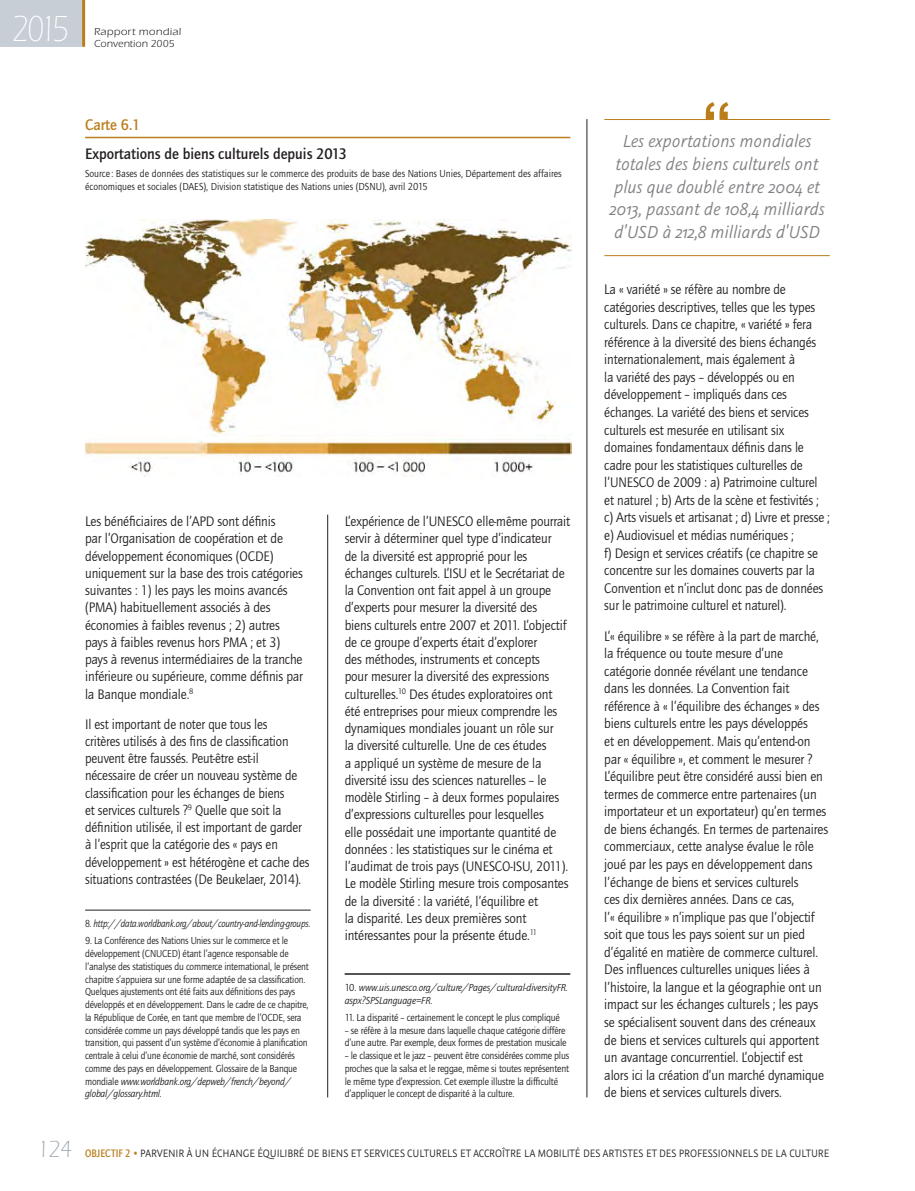
<style>
.page{position:relative;width:915px;height:1191px;background:#fff}
.page>*{position:absolute;margin:0;border:0;box-sizing:border-box;transform-origin:0 0}
.t1{font:300 37.5px "ITC Eras Std";color:#fff;scale:.85 1}
.t2{font:300 24px "ITC Eras Std";color:#919ba6;scale:.95 1}
.t3{font:italic 19.5px/22.8px "Graublau Sans";letter-spacing:-.01em;color:#808285;text-align:center;scale:.95 1}
.t4{font:500 15.75px "Quay Sans ITC Std";color:#231f20;scale:.95 1}
.t5{font:500 15.75px "Quay Sans ITC Std";color:#ba7d1c;scale:.95 1}
.t6{font:14.25px/17.2px "Quay Sans ITC Std";letter-spacing:-.01em;color:#231f20;scale:.95 1}
.t7{font:14.25px/17.5px "Quay Sans ITC Std";letter-spacing:-.01em;color:#231f20;scale:.94 1}
.t8{font:14.25px/17.2px "Quay Sans ITC Std";letter-spacing:-.01em;color:#231f20;scale:.93 1}
.t9{font:12px "Graublau Sans";letter-spacing:-.005em;color:#231f20;scale:.88 1}
.t10{font:10.5px/12.8px "Quay Sans ITC Std";letter-spacing:-.02em;color:#231f20;scale:.93 1}
.t11{font:10.5px/12.8px "Quay Sans ITC Std";letter-spacing:-.02em;color:#231f20;scale:.95 1}
.t12{font:10.5px/13.5px "Quay Sans ITC Std";color:#231f20;scale:.95 1}
.t13{font:italic 10.5px/12.8px "Quay Sans ITC Std";letter-spacing:-.01em;color:#231f20;scale:.95 1}
.t14{font:italic 10.5px "Quay Sans ITC Std";letter-spacing:-.01em;color:#231f20;scale:.88 1}
.t15{font:10.5px "ITC Eras Std";letter-spacing:.02em;color:#231f20;scale:1.1 1}
.t16{font:10.5px "ITC Eras Std";letter-spacing:.02em;color:#231f20}
.s1{font-style:normal}
.s2{font-style:italic}
.s3{font-family:"Quay Sans ITC Std";font-weight:500;font-size:11.25px;color:#ba7d1c}
</style>
<div class="page">
<hr style="left:586px;top:119px;width:1px;height:978px;background:#231f20">
<div style="left:0;top:0;width:82px;height:47px;background:#c8ced5"></div>
<hr style="left:82px;top:0;width:3px;height:47px;background:#ba7d1c">
<hr style="left:327px;top:514px;width:1px;height:583px;background:#231f20">
<hr style="left:85px;top:910px;width:225px;height:1px;background:#231f20">
<hr style="left:344px;top:973px;width:226px;height:1px;background:#231f20">
<hr style="left:604px;top:119px;width:106px;height:1px;background:#ba7d1c">
<hr style="left:723px;top:119px;width:106px;height:1px;background:#ba7d1c">
<hr style="left:604px;top:255px;width:225px;height:1px;background:#ba7d1c">
<svg style="left:705px;top:102px;width:23px;height:18px"></svg>
<hr style="left:85px;top:137px;width:485px;height:1px;background:#ba7d1c">
<img style="left:85px;top:220px;width:486px;height:256px">
<h1 class="t1" style="left:12px;top:9px;width:69px">2015</h1>
<p class="t15" style="left:94px;top:26px;width:81px">Rapport mondial</p>
<p class="t16" style="left:94px;top:38px;width:82px">Convention 2005</p>
<p class="t5" style="left:85px;top:116px;width:60px">Carte 6.1</p>
<p class="t4" style="left:85px;top:145px;width:277px">Exportations de biens culturels depuis 2013</p>
<p class="t12" style="left:85px;top:166px;width:503px">Source : Bases de données des statistiques sur le commerce des produits de base des Nations Unies, Département des affaires économiques et sociales (DAES), Division statistique des Nations unies (DSNU), avril 2015</p>
<h3 class="t3" style="left:609px;top:129px;width:228px">Les exportations mondiales totales des biens culturels ont plus que doublé entre 2004 et<br>2013, passant de 108,4 milliards d'USD à 212,8 milliards d'USD</h3>
<p class="t6" style="left:85px;top:512px;width:231px">Les bénéficiaires de l’APD sont définis<br>par l’Organisation de coopération et de développement économiques (OCDE) uniquement sur la base des trois catégories suivantes : 1) les pays les moins avancés (PMA) habituellement associés à des économies à faibles revenus ; 2) autres pays à faibles revenus hors PMA ; et 3) pays à revenus intermédiaires de la tranche inférieure ou supérieure, comme définis par la Banque mondiale.<sup>8</sup></p>
<p class="t8" style="left:85px;top:715px;width:243px">Il est important de noter que tous les<br>critères utilisés à des fins de classification peuvent être faussés. Peut-être est-il nécessaire de créer un nouveau système de classification pour les échanges de biens<br>et services culturels ?<sup>9</sup> Quelle que soit la définition utilisée, il est important de garder à l’esprit que la catégorie des « pays en développement » est hétérogène et cache des situations contrastées (De Beukelaer, 2014).</p>
<p class="t14" style="left:85px;top:917px;width:257px"><span class="s1">8.</span> http://data.worldbank.org/about/country-and-lending-groups<span class="s1">.</span></p>
<p class="t10" style="left:85px;top:934px;width:242px">9. La Conférence des Nations Unies sur le commerce et le développement (CNUCED) étant l’agence responsable de l’analyse des statistiques du commerce international, le présent chapitre s’appuiera sur une forme adaptée de sa classification.<br>Quelques ajustements ont été faits aux définitions des pays développés et en développement. Dans le cadre de ce chapitre, la République de Corée, en tant que membre de l’OCDE, sera considérée comme un pays développé tandis que les pays en transition, qui passent d’un système d’économie à planification centrale à celui d’une économie de marché, sont considérés comme des pays en développement. Glossaire de la Banque mondiale <span class="s2">www.worldbank.org/depweb/french/beyond/ global/glossary.html</span>.</p>
<p class="t6" style="left:344px;top:512px;width:239px">L’expérience de l’UNESCO elle-même pourrait servir à déterminer quel type d’indicateur<br>de la diversité est approprié pour les échanges culturels. L’ISU et le Secrétariat de la Convention ont fait appel à un groupe d’experts pour mesurer la diversité des<br>biens culturels entre 2007 et 2011. L’objectif de ce groupe d’experts était d’explorer<br>des méthodes, instruments et concepts<br>pour mesurer la diversité des expressions culturelles.<sup>10</sup> Des études exploratoires ont été entreprises pour mieux comprendre les dynamiques mondiales jouant un rôle sur<br>la diversité culturelle. Une de ces études<br>a appliqué un système de mesure de la diversité issu des sciences naturelles – le modèle Stirling – à deux formes populaires d’expressions culturelles pour lesquelles<br>elle possédait une importante quantité de données : les statistiques sur le cinéma et l’audimat de trois pays (UNESCO-ISU, 2011).<br>Le modèle Stirling mesure trois composantes de la diversité : la variété, l’équilibre et<br>la disparité. Les deux premières sont intéressantes pour la présente étude.<sup>11</sup></p>
<p class="t13" style="left:344px;top:981px;width:237px"><span class="s1">10.</span> www.uis.unesco.org/culture/Pages/cultural-diversityFR. aspx?SPSLanguage=FR<span class="s1">.</span></p>
<p class="t11" style="left:344px;top:1011px;width:228px">11. La disparité – certainement le concept le plus compliqué</p>
<p class="t11" style="left:344px;top:1023px;width:235px">– se réfère à la mesure dans laquelle chaque catégorie diffère d’une autre. Par exemple, deux formes de prestation musicale</p>
<p class="t11" style="left:344px;top:1049px;width:238px">– le classique et le jazz – peuvent être considérées comme plus proches que la salsa et le reggae, même si toutes représentent le même type d’expression. Cet exemple illustre la difficulté d’appliquer le concept de disparité à la culture.</p>
<p class="t7" style="left:604px;top:280px;width:241px">La « variété » se réfère au nombre de catégories descriptives, telles que les types culturels. Dans ce chapitre, « variété » fera référence à la diversité des biens échangés internationalement, mais également à<br>la variété des pays – développés ou en développement – impliqués dans ces échanges. La variété des biens et services culturels est mesurée en utilisant six domaines fondamentaux définis dans le cadre pour les statistiques culturelles de l’UNESCO de 2009 : a) Patrimoine culturel et naturel ; b) Arts de la scène et festivités ; c) Arts visuels et artisanat ; d) Livre et presse ; e) Audiovisuel et médias numériques ;<br>f) Design et services créatifs (ce chapitre se concentre sur les domaines couverts par la Convention et n’inclut donc pas de données sur le patrimoine culturel et naturel).</p>
<p class="t6" style="left:604px;top:627px;width:237px">L’« équilibre » se réfère à la part de marché, la fréquence ou toute mesure d’une catégorie donnée révélant une tendance dans les données. La Convention fait référence à « l’équilibre des échanges » des biens culturels entre les pays développés<br>et en développement. Mais qu’entend-on par « équilibre », et comment le mesurer ?<br>L’équilibre peut être considéré aussi bien en termes de commerce entre partenaires (un importateur et un exportateur) qu’en termes de biens échangés. En termes de partenaires commerciaux, cette analyse évalue le rôle joué par les pays en développement dans l’échange de biens et services culturels<br>ces dix dernières années. Dans ce cas,<br>l’« équilibre » n’implique pas que l’objectif soit que tous les pays soient sur un pied d’égalité en matière de commerce culturel.<br>Des influences culturelles uniques liées à l’histoire, la langue et la géographie ont un impact sur les échanges culturels ; les pays se spécialisent souvent dans des créneaux de biens et services culturels qui apportent un avantage concurrentiel. L’objectif est alors ici la création d’un marché dynamique de biens et services culturels divers.</p>
<h2 class="t2" style="left:37px;top:1135px;width:38px">124</h2>
<p class="t9" style="left:85px;top:1146px;width:846px"><span class="s3">OBJECTIF 2 •</span> PARVENIR À UN ÉCHANGE ÉQUILIBRÉ DE BIENS ET SERVICES CULTURELS ET ACCROÎTRE LA MOBILITÉ DES ARTISTES ET DES PROFESSIONNELS DE LA CULTURE</p>
</div>
